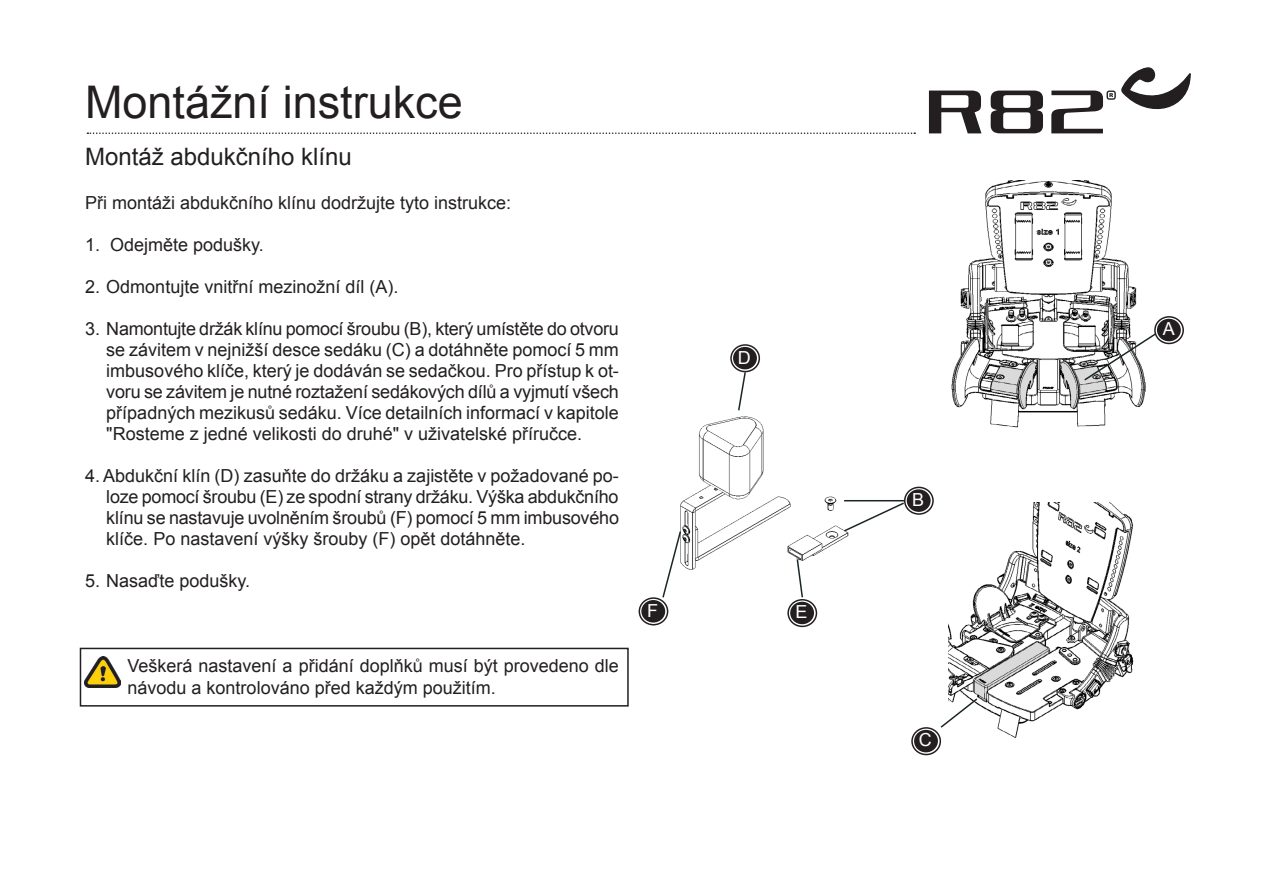
<style>
.page{position:relative;width:1263px;height:893px;background:#fff}
.page>*{position:absolute;margin:0;border:0;box-sizing:border-box;transform-origin:0 0}
.t1{font:45px "Arial";color:#231f20}
.t2{font:24px "Arial";color:#231f20}
.Brødtekst_-_indrykke{font:18px/21px "Arial";color:#231f20;text-align:justify}
.Advarselstekst{font:18px/21.6px "Arial";color:#231f20}
.Brødtekst{font:18px "Arial";color:#231f20}
.t3{font:18px "Arial";color:#fff}
</style>
<div class="page">
<div style="left:80px;top:648px;width:549px;height:59px;border:2px solid #231f20"></div>
<img style="left:85px;top:656px;width:35px;height:31px">
<svg style="left:929px;top:91px;width:52px;height:42px"></svg>
<svg style="left:991px;top:91px;width:52px;height:42px"></svg>
<svg style="left:1051px;top:67px;width:139px;height:66px"></svg>
<svg style="left:87px;top:132px;width:828px;height:2px"></svg>
<img style="left:680px;top:416px;width:169px;height:154px">
<img style="left:951px;top:180px;width:194px;height:248px">
<svg style="left:905px;top:487px;width:28px;height:27px"></svg>
<div style="left:904px;top:487px;width:30px;height:28px;border:2px solid #231f20;border-radius:50%"></div>
<div style="left:907px;top:490px;width:23px;height:21px;background:#231f20;border-radius:50%"></div>
<div style="left:907px;top:489px;width:24px;height:23px;border:2px solid #231f20;border-radius:50%"></div>
<svg style="left:1083px;top:325px;width:82px;height:57px"></svg>
<svg style="left:1155px;top:317px;width:28px;height:26px"></svg>
<div style="left:1154px;top:316px;width:30px;height:28px;border:2px solid #231f20;border-radius:50%"></div>
<div style="left:1158px;top:320px;width:22px;height:21px;background:#231f20;border-radius:50%"></div>
<div style="left:1157px;top:319px;width:24px;height:22px;border:2px solid #231f20;border-radius:50%"></div>
<svg style="left:842px;top:501px;width:64px;height:32px"></svg>
<img style="left:948px;top:502px;width:186px;height:236px">
<svg style="left:912px;top:728px;width:28px;height:26px"></svg>
<div style="left:911px;top:727px;width:30px;height:28px;border:2px solid #231f20;border-radius:50%"></div>
<div style="left:915px;top:731px;width:22px;height:21px;background:#231f20;border-radius:50%"></div>
<div style="left:914px;top:730px;width:24px;height:22px;border:2px solid #231f20;border-radius:50%"></div>
<svg style="left:940px;top:697px;width:39px;height:32px"></svg>
<hr style="left:844px;top:500px;width:60px;height:1px;background:#192527">
<svg style="left:731px;top:345px;width:28px;height:27px"></svg>
<div style="left:730px;top:344px;width:30px;height:28px;border:2px solid #231f20;border-radius:50%"></div>
<div style="left:734px;top:348px;width:22px;height:21px;background:#231f20;border-radius:50%"></div>
<div style="left:733px;top:347px;width:24px;height:22px;border:2px solid #231f20;border-radius:50%"></div>
<svg style="left:788px;top:600px;width:28px;height:26px"></svg>
<div style="left:787px;top:599px;width:30px;height:28px;border:2px solid #231f20;border-radius:50%"></div>
<div style="left:791px;top:602px;width:22px;height:21px;background:#231f20;border-radius:50%"></div>
<div style="left:790px;top:602px;width:24px;height:22px;border:2px solid #231f20;border-radius:50%"></div>
<svg style="left:796px;top:558px;width:8px;height:40px"></svg>
<svg style="left:639px;top:598px;width:29px;height:27px"></svg>
<div style="left:639px;top:597px;width:29px;height:28px;border:2px solid #231f20;border-radius:50%"></div>
<div style="left:642px;top:601px;width:22px;height:21px;background:#231f20;border-radius:50%"></div>
<div style="left:641px;top:600px;width:24px;height:22px;border:2px solid #231f20;border-radius:50%"></div>
<svg style="left:738px;top:371px;width:9px;height:40px"></svg>
<svg style="left:662px;top:530px;width:20px;height:68px"></svg>
<p class="t1" style="left:85px;top:73px;width:379px">Montážní instrukce</p>
<p class="t2" style="left:85px;top:140px;width:268px">Montáž abdukčního klínu</p>
<p class="Brødtekst" style="left:85px;top:191px;width:428px">Při montáži abdukčního klínu dodržujte tyto instrukce:</p>
<p class="Brødtekst_-_indrykke" style="left:85px;top:234px;width:180px">1. Odejměte podušky.</p>
<p class="Brødtekst_-_indrykke" style="left:85px;top:276px;width:315px">2. Odmontujte vnitřní mezinožní díl (A).</p>
<p class="Brødtekst_-_indrykke" style="left:106px;top:318px;width:514px;text-indent:-21px">3. Namontujte držák klínu pomocí šroubu (B), který umístěte do otvoru se závitem v nejnižší desce sedáku (C) a dotáhněte pomocí 5 mm imbusového klíče, který je dodáván se sedačkou. Pro přístup k ot&shy;voru se závitem je nutné roztažení sedákových dílů a vyjmutí všech případných mezikusů sedáku. Více detailních informací v kapitole "Rosteme z jedné velikosti do druhé" v uživatelské příručce.</p>
<p class="Brødtekst_-_indrykke" style="left:106px;top:465px;width:514px;text-indent:-21px">4. Abdukční klín (D) zasuňte do držáku a zajistěte v požadované po&shy;loze pomocí šroubu (E) ze spodní strany držáku. Výška abdukčního klínu se nastavuje uvolněním šroubů (F) pomocí 5 mm imbusového klíče. Po nastavení výšky šrouby (F) opět dotáhněte.</p>
<p class="Brødtekst_-_indrykke" style="left:85px;top:570px;width:167px">5. Nasaďte podušky.</p>
<p class="Advarselstekst" style="left:128px;top:655px;width:493px">Veškerá nastavení a přidání doplňků musí být provedeno dle návodu a kontrolováno před každým použitím.</p>
<p class="t3" style="left:738px;top:345px;width:14px">D</p>
<p class="t3" style="left:647px;top:598px;width:12px">F</p>
<p class="t3" style="left:795px;top:600px;width:14px">E</p>
<p class="t3" style="left:912px;top:488px;width:14px">B</p>
<p class="t3" style="left:919px;top:728px;width:14px">C</p>
<p class="t3" style="left:1163px;top:317px;width:14px">A</p>
</div>
